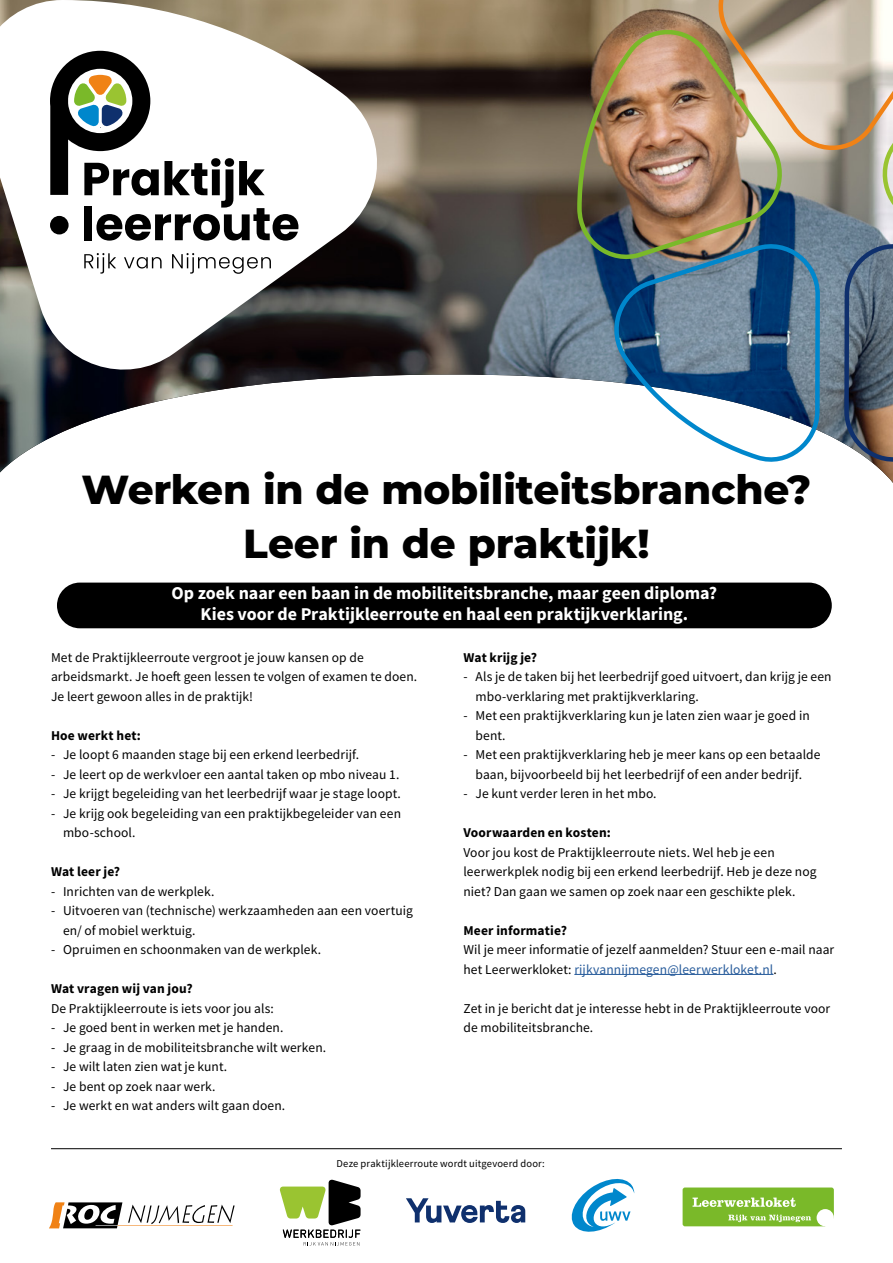
<style>
.page{position:relative;width:893px;height:1263px;background:#fff}
.page>*{position:absolute;margin:0;border:0;box-sizing:border-box;transform-origin:0 0}
.t1{font:800 40.5px/54px "Montserrat";letter-spacing:-.005em;color:#000;text-align:center}
.t2{font:700 18px/21px "Source Sans Pro";color:#fff;text-align:center}
.t3{font:13.5px/19.5px "Source Sans Pro";letter-spacing:.01em;color:#000}
.t4{font:700 13.5px "Source Sans Pro";letter-spacing:.01em;color:#000}
.t5{font:10.5px "Source Sans Pro";letter-spacing:.015em;color:#000}
.s1{color:#275b9b}
</style>
<div class="page">
<hr style="left:574px;top:974px;width:199px;height:1px;background:#275b9b">
<div style="left:57px;top:583px;width:775px;height:45px;background:#000;border-radius:23px"></div>
<hr style="left:51px;top:1148px;width:791px;height:1px;background:#000">
<img style="left:0;top:0;width:893px;height:483px">
<svg style="left:0;top:0;width:389px;height:388px"></svg>
<svg style="left:84px;top:253px;width:32px;height:21px"></svg>
<svg style="left:124px;top:257px;width:38px;height:11px"></svg>
<svg style="left:172px;top:253px;width:99px;height:21px"></svg>
<svg style="left:50px;top:51px;width:248px;height:190px"></svg>
<svg style="left:607px;top:264px;width:211px;height:208px"></svg>
<img style="left:575px;top:25px;width:136px;height:239px">
<img style="left:711px;top:0;width:182px;height:467px">
<svg style="left:683px;top:1187px;width:151px;height:39px"></svg>
<svg style="left:406px;top:1198px;width:119px;height:25px"></svg>
<svg style="left:571px;top:1179px;width:63px;height:53px"></svg>
<svg style="left:49px;top:1202px;width:73px;height:26px"></svg>
<svg style="left:128px;top:1204px;width:107px;height:20px"></svg>
<hr style="left:117px;top:1225px;width:116px;height:1px;background:#f08216">
<svg style="left:280px;top:1180px;width:81px;height:65px"></svg>
<h1 class="t1" style="left:82px;top:462px;width:731px">Werken in de mobiliteitsbranche?<br>Leer in de praktijk!</h1>
<h2 class="t2" style="left:171px;top:582px;width:547px">Op zoek naar een baan in de mobiliteitsbranche, maar geen diploma?<br>Kies voor de Praktijkleerroute en haal een praktijkverklaring.</h2>
<p class="t3" style="left:51px;top:647px;width:368px">Met de Praktijkleerroute vergroot je jouw kansen op de arbeidsmarkt. Je hoeft geen lessen te volgen of examen te doen.<br>Je leert gewoon alles in de praktijk!</p>
<p class="t4" style="left:51px;top:726px;width:91px">Hoe werkt het:</p>
<p class="t3" style="left:51px;top:745px;width:310px">- Je loopt 6 maanden stage bij een erkend leerbedrijf.</p>
<p class="t3" style="left:51px;top:764px;width:350px">- Je leert op de werkvloer een aantal taken op mbo niveau 1.</p>
<p class="t3" style="left:51px;top:784px;width:351px">- Je krijgt begeleiding van het leerbedrijf waar je stage loopt.</p>
<p class="t3" style="left:63px;top:803px;width:340px;text-indent:-12px">- Je krijg ook begeleiding van een praktijkbegeleider van een mbo-school.</p>
<p class="t4" style="left:51px;top:862px;width:71px">Wat leer je?</p>
<p class="t3" style="left:51px;top:881px;width:165px">- Inrichten van de werkplek.</p>
<p class="t3" style="left:63px;top:901px;width:351px;text-indent:-12px">- Uitvoeren van (technische) werkzaamheden aan een voertuig en/ of mobiel werktuig.</p>
<p class="t3" style="left:51px;top:940px;width:272px">- Opruimen en schoonmaken van de werkplek.</p>
<p class="t4" style="left:51px;top:979px;width:143px">Wat vragen wij van jou?</p>
<p class="t3" style="left:51px;top:998px;width:224px">De Praktijkleerroute is iets voor jou als:</p>
<p class="t3" style="left:51px;top:1018px;width:234px">- Je goed bent in werken met je handen.</p>
<p class="t3" style="left:51px;top:1037px;width:277px">- Je graag in de mobiliteitsbranche wilt werken.</p>
<p class="t3" style="left:51px;top:1057px;width:178px">- Je wilt laten zien wat je kunt.</p>
<p class="t3" style="left:51px;top:1076px;width:166px">- Je bent op zoek naar werk.</p>
<p class="t3" style="left:51px;top:1096px;width:236px">- Je werkt en wat anders wilt gaan doen.</p>
<p class="t4" style="left:463px;top:648px;width:75px">Wat krijg je?</p>
<p class="t3" style="left:475px;top:667px;width:358px;text-indent:-12px">- Als je de taken bij het leerbedrijf goed uitvoert, dan krijg je een mbo-verklaring met praktijkverklaring.</p>
<p class="t3" style="left:475px;top:706px;width:336px;text-indent:-12px">- Met een praktijkverklaring kun je laten zien waar je goed in bent.</p>
<p class="t3" style="left:463px;top:745px;width:358px;text-align:center">- Met een praktijkverklaring heb je meer kans op een betaalde baan, bijvoorbeeld bij het leerbedrijf of een ander bedrijf.</p>
<p class="t3" style="left:463px;top:784px;width:195px">- Je kunt verder leren in het mbo.</p>
<p class="t4" style="left:463px;top:823px;width:149px">Voorwaarden en kosten:</p>
<p class="t3" style="left:463px;top:842px;width:355px">Voor jou kost de Praktijkleerroute niets. Wel heb je een leerwerkplek nodig bij een erkend leerbedrijf. Heb je deze nog niet? Dan gaan we samen op zoek naar een geschikte plek.</p>
<p class="t4" style="left:463px;top:921px;width:105px">Meer informatie?</p>
<p class="t3" style="left:463px;top:940px;width:372px">Wil je meer informatie of jezelf aanmelden? Stuur een e-mail naar het Leerwerkloket: <span class="s1">rijkvannijmegen@leerwerkloket.nl</span>.</p>
<p class="t3" style="left:463px;top:998px;width:368px">Zet in je bericht dat je interesse hebt in de Praktijkleerroute voor de mobiliteitsbranche.</p>
<p class="t5" style="left:336px;top:1156px;width:210px">Deze praktijkleerroute wordt uitgevoerd door:</p>
</div>
